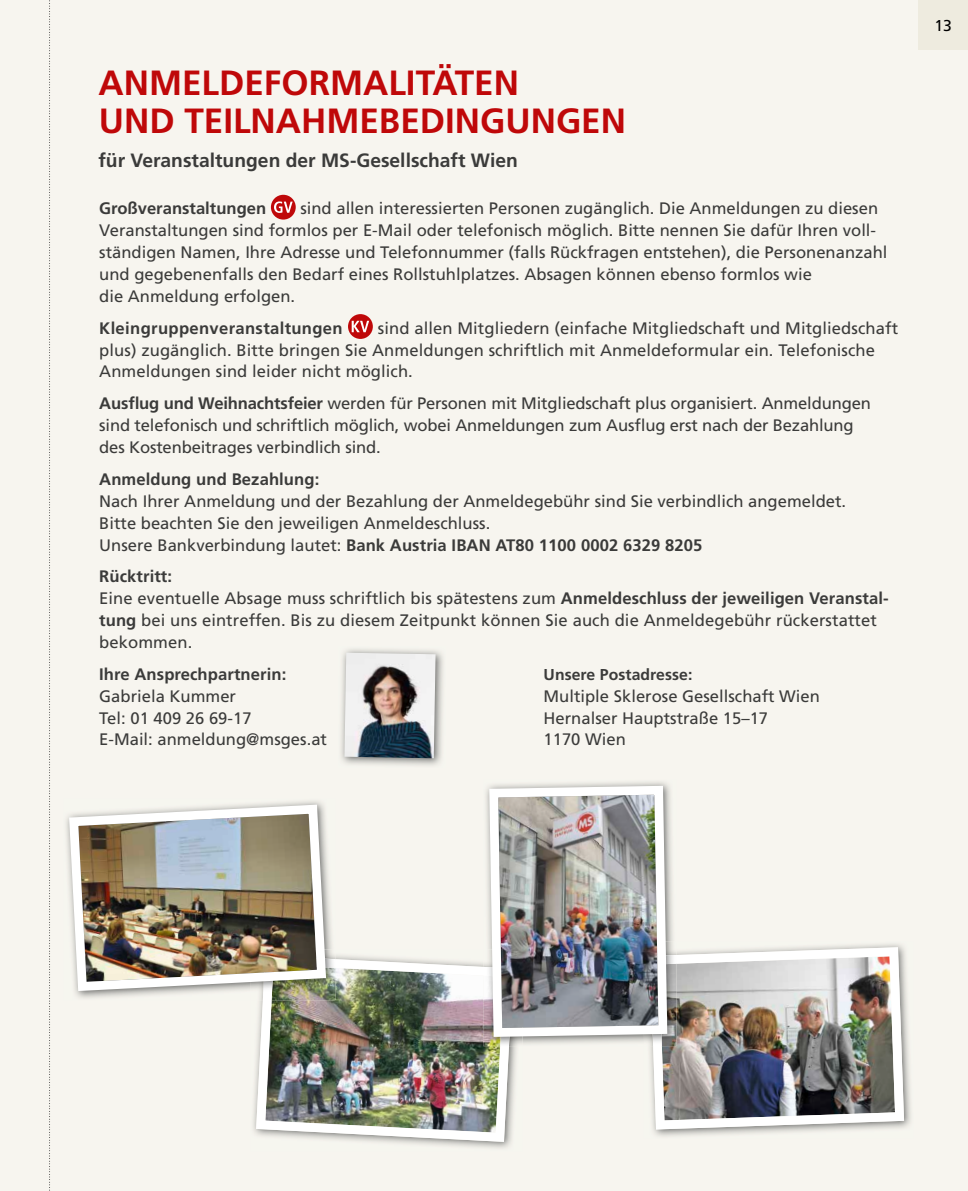
<style>
.page{position:relative;width:968px;height:1191px;background:#fff}
.page>*{position:absolute;margin:0;border:0;box-sizing:border-box;transform-origin:0 0}
.t1{font:700 35px/38.5px "Frutiger LT Std";color:#bf0809}
.t2{font:700 19.25px "Frutiger LT Std";color:#3b3b3a}
.t3{font:16.62px/21.9px "Frutiger LT Std";color:#3b3b3a}
.t4{font:700 16.62px "Frutiger LT Std";letter-spacing:.005em;color:#3b3b3a}
.t5{font:700 15.75px "Frutiger LT Std";letter-spacing:.005em;color:#3b3b3a}
.t6{font:15.75px "Frutiger LT Std";color:#000}
.s1{font-weight:700}
</style>
<div class="page">
<div style="left:0;top:0;width:967px;height:1191px;background:#f7f5ef"></div>
<div style="left:918px;top:0;width:49px;height:50px;background:#eeebdf"></div>
<div style="left:271px;top:195px;width:25px;height:25px;background:#bf0809;border-radius:50%"></div>
<svg style="left:274px;top:201px;width:18px;height:12px"></svg>
<svg style="left:348px;top:314px;width:25px;height:25px"></svg>
<svg style="left:351px;top:321px;width:18px;height:11px"></svg>
<svg style="left:49px;top:0;width:1px;height:1191px"></svg>
<img style="left:653px;top:944px;width:258px;height:193px">
<img style="left:649px;top:947px;width:254px;height:182px">
<img style="left:253px;top:1046px;width:264px;height:102px">
<img style="left:256px;top:955px;width:257px;height:186px">
<img style="left:66px;top:801px;width:266px;height:197px">
<img style="left:250px;top:949px;width:84px;height:51px">
<img style="left:263px;top:955px;width:72px;height:45px">
<img style="left:69px;top:804px;width:257px;height:187px">
<img style="left:486px;top:782px;width:187px;height:262px">
<img style="left:643px;top:941px;width:33px;height:103px">
<img style="left:649px;top:955px;width:27px;height:91px">
<img style="left:483px;top:949px;width:39px;height:97px">
<img style="left:483px;top:967px;width:30px;height:79px">
<img style="left:489px;top:786px;width:178px;height:251px">
<img style="left:341px;top:649px;width:102px;height:117px">
<img style="left:344px;top:652px;width:91px;height:106px">
<h1 class="t1" style="left:98px;top:63px;width:529px">ANMELDEFORMALITÄTEN<br>UND TEILNAHMEBEDINGUNGEN</h1>
<p class="t2" style="left:98px;top:148px;width:421px">für Veranstaltungen der MS-Gesellschaft Wien</p>
<p class="t4" style="left:99px;top:199px;width:168px">Großveranstaltungen</p>
<p class="t3" style="left:99px;top:198px;width:789px;text-indent:201px">sind allen interessierten Personen zugänglich. Die Anmeldungen zu diesen Veranstaltungen sind formlos per E-Mail oder telefonisch möglich. Bitte nennen Sie dafür Ihren voll&shy;ständigen Namen, Ihre Adresse und Telefonnummer (falls Rückfragen entstehen), die Personen anzahl und gegebenenfalls den Bedarf eines Rollstuhlplatzes. Absagen können ebenso formlos wie<br>die Anmeldung erfolgen.</p>
<p class="t4" style="left:99px;top:318px;width:245px">Kleingruppenveranstaltungen</p>
<p class="t3" style="left:99px;top:317px;width:800px;text-indent:278px">sind allen Mitgliedern (einfache Mitgliedschaft und Mitgliedschaft plus) zugänglich. Bitte bringen Sie Anmeldungen schriftlich mit Anmeldeformular ein. Telefonische<br>Anmeldungen sind leider nicht möglich.</p>
<p class="t3" style="left:99px;top:392px;width:773px"><span class="s1">Ausflug und Weihnachtsfeier</span> werden für Personen mit Mitgliedschaft plus organisiert. Anmeldungen sind telefonisch und schriftlich möglich, wobei Anmeldungen zum Ausflug erst nach der Bezahlung des Kostenbeitrages verbindlich sind.</p>
<p class="t4" style="left:99px;top:469px;width:221px">Anmeldung und Bezahlung:</p>
<p class="t3" style="left:99px;top:490px;width:748px">Nach Ihrer Anmeldung und der Bezahlung der Anmeldegebühr sind Sie verbindlich angemeldet.<br>Bitte beachten Sie den jeweiligen Anmeldeschluss.<br>Unsere Bankverbindung lautet: <span class="s1">Bank Austria IBAN AT80 1100 0002 6329 8205</span></p>
<p class="t3" style="left:99px;top:565px;width:790px"><span class="s1">Rücktritt:<br></span>Eine eventuelle Absage muss schriftlich bis spätestens zum <span class="s1">Anmeldeschluss der jeweiligen Veranstal&shy;tung</span> bei uns eintreffen. Bis zu diesem Zeitpunkt können Sie auch die Anmeldegebühr rückerstattet bekommen.</p>
<p class="t4" style="left:99px;top:664px;width:188px">Ihre Ansprechpartnerin:</p>
<p class="t3" style="left:99px;top:685px;width:229px">Gabriela Kummer<br>Tel: 01 409 26 69-17<br>E-Mail: anmeldung@msges.at</p>
<p class="t5" style="left:543px;top:665px;width:150px">Unsere Postadresse:</p>
<p class="t3" style="left:543px;top:685px;width:278px">Multiple Sklerose Gesellschaft Wien<br>Hernalser Hauptstraße 15–17<br>1170 Wien</p>
<p class="t6" style="left:934px;top:16px;width:19px">13</p>
</div>
